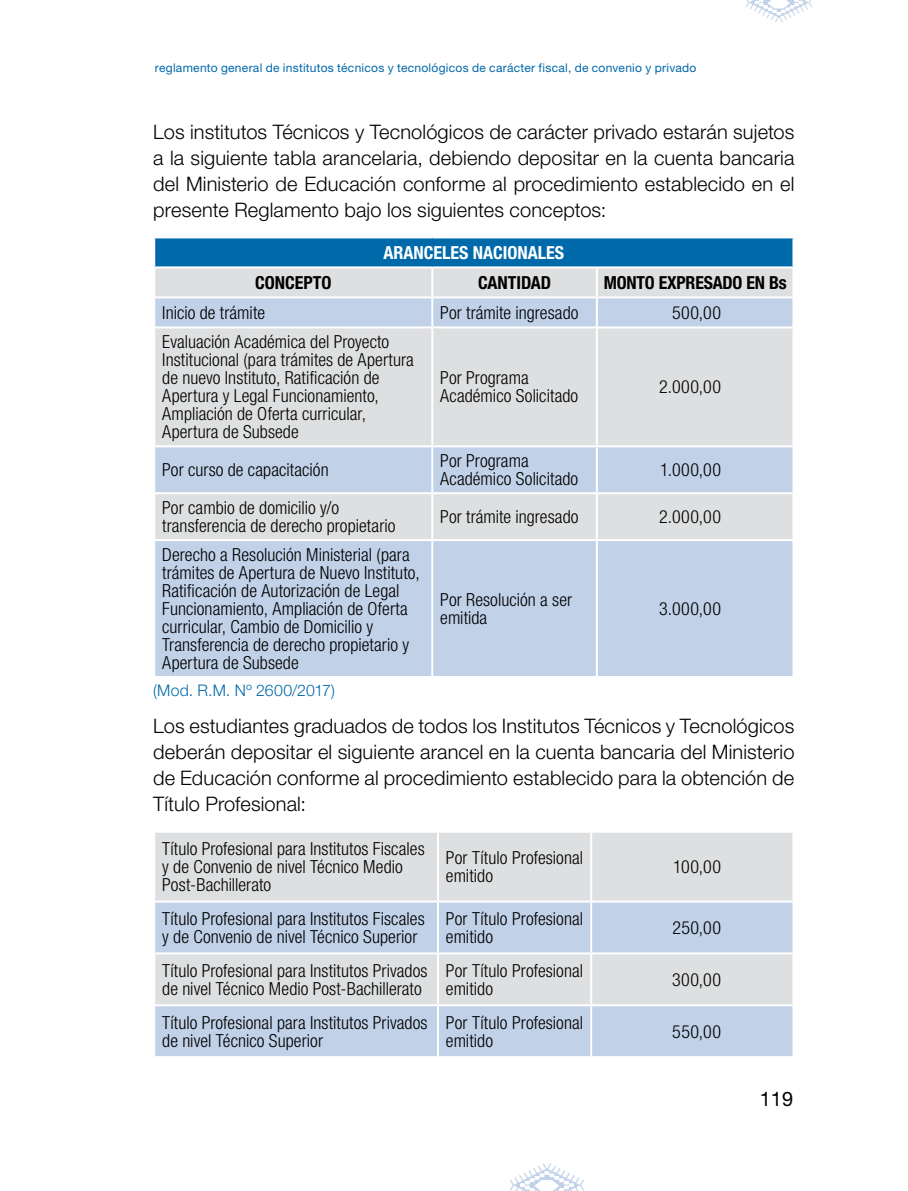
<style>
.page{position:relative;width:908px;height:1191px;background:#fff}
.page>*{position:absolute;margin:0;border:0;box-sizing:border-box;transform-origin:0 0}
.t1{font:300 20px/26px "Helvetica Neue LT Std";letter-spacing:.005em;color:#000;text-align:justify}
.t2{font:20px "Helvetica Neue LT Std";color:#000}
.t3{font:300 condensed 18px/18px "Helvetica Neue LT Std";letter-spacing:.005em;color:#000}
.t4{font:700 condensed 18px "Helvetica Neue LT Std";letter-spacing:-.01em;color:#000}
.t5{font:700 condensed 18px "Helvetica Neue LT Std";color:#fff}
.t6{font:300 16px "Helvetica Neue LT Std";letter-spacing:.015em;color:#0069aa}
.t7{font:12px "Helvetica Neue LT Std";letter-spacing:.025em;color:#0069aa}
</style>
<div class="page">
<svg style="left:746px;top:0;width:66px;height:22px"></svg>
<svg style="left:510px;top:1163px;width:74px;height:28px"></svg>
<div style="left:154px;top:237px;width:639px;height:30px;background:#0069aa"></div>
<div style="left:155px;top:268px;width:637px;height:28px;background:#dedfe0"></div>
<svg style="left:155px;top:298px;width:637px;height:378px;background:#ced7e4"></svg>
<hr style="left:153px;top:238px;width:2px;height:28px;background:#fff">
<hr style="left:792px;top:238px;width:2px;height:28px;background:#fff">
<hr style="left:153px;top:236px;width:279px;height:2px;background:#fff">
<hr style="left:432px;top:236px;width:164px;height:2px;background:#fff">
<hr style="left:596px;top:236px;width:198px;height:2px;background:#fff">
<hr style="left:153px;top:266px;width:279px;height:2px;background:#fff">
<hr style="left:431px;top:268px;width:2px;height:28px;background:#fff">
<hr style="left:432px;top:266px;width:164px;height:2px;background:#fff">
<hr style="left:595px;top:268px;width:2px;height:28px;background:#fff">
<hr style="left:596px;top:266px;width:198px;height:2px;background:#fff">
<hr style="left:431px;top:298px;width:2px;height:28px;background:#fff">
<hr style="left:595px;top:298px;width:2px;height:28px;background:#fff">
<hr style="left:153px;top:326px;width:279px;height:2px;background:#fff">
<hr style="left:431px;top:328px;width:2px;height:117px;background:#fff">
<hr style="left:432px;top:326px;width:164px;height:2px;background:#fff">
<hr style="left:595px;top:328px;width:2px;height:117px;background:#fff">
<hr style="left:596px;top:326px;width:198px;height:2px;background:#fff">
<hr style="left:153px;top:445px;width:279px;height:2px;background:#fff">
<hr style="left:431px;top:447px;width:2px;height:45px;background:#fff">
<hr style="left:432px;top:445px;width:164px;height:2px;background:#fff">
<hr style="left:595px;top:447px;width:2px;height:45px;background:#fff">
<hr style="left:596px;top:445px;width:198px;height:2px;background:#fff">
<hr style="left:153px;top:492px;width:279px;height:2px;background:#fff">
<hr style="left:431px;top:494px;width:2px;height:45px;background:#fff">
<hr style="left:432px;top:492px;width:164px;height:2px;background:#fff">
<hr style="left:595px;top:494px;width:2px;height:45px;background:#fff">
<hr style="left:596px;top:492px;width:198px;height:2px;background:#fff">
<hr style="left:153px;top:539px;width:279px;height:2px;background:#fff">
<hr style="left:431px;top:541px;width:2px;height:135px;background:#fff">
<hr style="left:432px;top:539px;width:164px;height:2px;background:#fff">
<hr style="left:595px;top:541px;width:2px;height:135px;background:#fff">
<hr style="left:596px;top:539px;width:198px;height:2px;background:#fff">
<div style="left:155px;top:833px;width:637px;height:67px;background:#dedfe0"></div>
<svg style="left:155px;top:902px;width:637px;height:154px;background:#cbd6e5"></svg>
<hr style="left:437px;top:832px;width:2px;height:68px;background:#fff">
<hr style="left:590px;top:832px;width:2px;height:68px;background:#fff">
<hr style="left:437px;top:902px;width:2px;height:50px;background:#fff">
<hr style="left:590px;top:902px;width:2px;height:50px;background:#fff">
<hr style="left:153px;top:952px;width:285px;height:2px;background:#fff">
<hr style="left:437px;top:954px;width:2px;height:50px;background:#fff">
<hr style="left:438px;top:952px;width:153px;height:2px;background:#fff">
<hr style="left:590px;top:954px;width:2px;height:50px;background:#fff">
<hr style="left:591px;top:952px;width:203px;height:2px;background:#fff">
<hr style="left:153px;top:1004px;width:285px;height:2px;background:#fff">
<hr style="left:437px;top:1006px;width:2px;height:50px;background:#fff">
<hr style="left:438px;top:1004px;width:153px;height:2px;background:#fff">
<hr style="left:590px;top:1006px;width:2px;height:50px;background:#fff">
<hr style="left:591px;top:1004px;width:203px;height:2px;background:#fff">
<p class="t7" style="left:155px;top:61px;width:543px">reglamento general de institutos técnicos y tecnológicos de carácter fiscal, de convenio y privado</p>
<p class="t1" style="left:153px;top:118px;width:642px">Los institutos Técnicos y Tecnológicos de carácter privado estarán sujetos a la siguiente tabla arancelaria, debiendo depositar en la cuenta bancaria del Ministerio de Educación conforme al procedimiento establecido en el presente Reglamento bajo los siguientes conceptos:</p>
<p class="t5" style="left:383px;top:241px;width:31px">ARANCELES</p>
<p class="t5" style="left:472px;top:241px;width:45px">NACIONALES</p>
<p class="t4" style="left:255px;top:271px;width:11px">CONCE</p>
<p class="t4" style="left:303px;top:271px;width:20px">PTO</p>
<p class="t4" style="left:478px;top:271px;width:11px">CANT</p>
<p class="t4" style="left:516px;top:271px;width:16px">IDAD</p>
<p class="t4" style="left:603px;top:271px;width:11px">MONTO</p>
<p class="t4" style="left:658px;top:271px;width:47px">EXPRESADO</p>
<p class="t4" style="left:746px;top:271px;width:42px">EN Bs</p>
<p class="t3" style="left:162px;top:303px;width:104px">Inicio de trámite</p>
<p class="t3" style="left:440px;top:303px;width:140px">Por trámite ingresado</p>
<p class="t3" style="left:672px;top:303px;width:50px">500,00</p>
<p class="t3" style="left:162px;top:333px;width:253px">Evaluación Académica del Proyecto Institucional (para trámites de Apertura de nuevo Instituto, Ratificación de Apertura y Legal Funcionamiento, Ampliación de Oferta curricular, Apertura de Subsede</p>
<p class="t3" style="left:440px;top:369px;width:139px">Por Programa<br>Académico Solicitado</p>
<p class="t3" style="left:659px;top:378px;width:63px">2.000,00</p>
<p class="t3" style="left:162px;top:461px;width:168px">Por curso de capacitación</p>
<p class="t3" style="left:440px;top:452px;width:139px">Por Programa<br>Académico Solicitado</p>
<p class="t3" style="left:660px;top:461px;width:62px">1.000,00</p>
<p class="t3" style="left:162px;top:498px;width:235px">Por cambio de domicilio y/o transferencia de derecho propietario</p>
<p class="t3" style="left:440px;top:507px;width:140px">Por trámite ingresado</p>
<p class="t3" style="left:659px;top:507px;width:63px">2.000,00</p>
<p class="t3" style="left:162px;top:545px;width:259px">Derecho a Resolución Ministerial (para trámites de Apertura de Nuevo Instituto, Ratificación de Autorización de Legal Funcionamiento, Ampliación de Oferta curricular, Cambio de Domicilio y Transferencia de derecho propietario y Apertura de Subsede</p>
<p class="t3" style="left:440px;top:590px;width:133px">Por Resolución a ser emitida</p>
<p class="t3" style="left:658px;top:599px;width:63px">3.000,00</p>
<p class="t6" style="left:153px;top:680px;width:183px">(Mod. R.M. Nº 2600/2017)</p>
<p class="t1" style="left:153px;top:713px;width:642px">Los estudiantes graduados de todos los Institutos Técnicos y Tecnológicos deberán depositar el siguiente arancel en la cuenta bancaria del Ministerio de Educación conforme al procedimiento establecido para la obtención de Título Profesional:</p>
<p class="t3" style="left:162px;top:839px;width:264px">Título Profesional para Institutos Fiscales y de Convenio de nivel Técnico Medio<br>Post-Bachillerato</p>
<p class="t3" style="left:446px;top:848px;width:139px">Por Título Profesional emitido</p>
<p class="t3" style="left:673px;top:857px;width:49px">100,00</p>
<p class="t3" style="left:162px;top:909px;width:264px">Título Profesional para Institutos Fiscales y de Convenio de nivel Técnico Superior</p>
<p class="t3" style="left:446px;top:909px;width:139px">Por Título Profesional emitido</p>
<p class="t3" style="left:672px;top:918px;width:50px">250,00</p>
<p class="t3" style="left:162px;top:961px;width:267px">Título Profesional para Institutos Privados de nivel Técnico Medio Post-Bachillerato</p>
<p class="t3" style="left:446px;top:961px;width:139px">Por Título Profesional emitido</p>
<p class="t3" style="left:672px;top:970px;width:50px">300,00</p>
<p class="t3" style="left:162px;top:1013px;width:267px">Título Profesional para Institutos Privados de nivel Técnico Superior</p>
<p class="t3" style="left:446px;top:1013px;width:139px">Por Título Profesional emitido</p>
<p class="t3" style="left:672px;top:1022px;width:50px">550,00</p>
<p class="t2" style="left:759px;top:1087px;width:35px">119</p>
</div>
